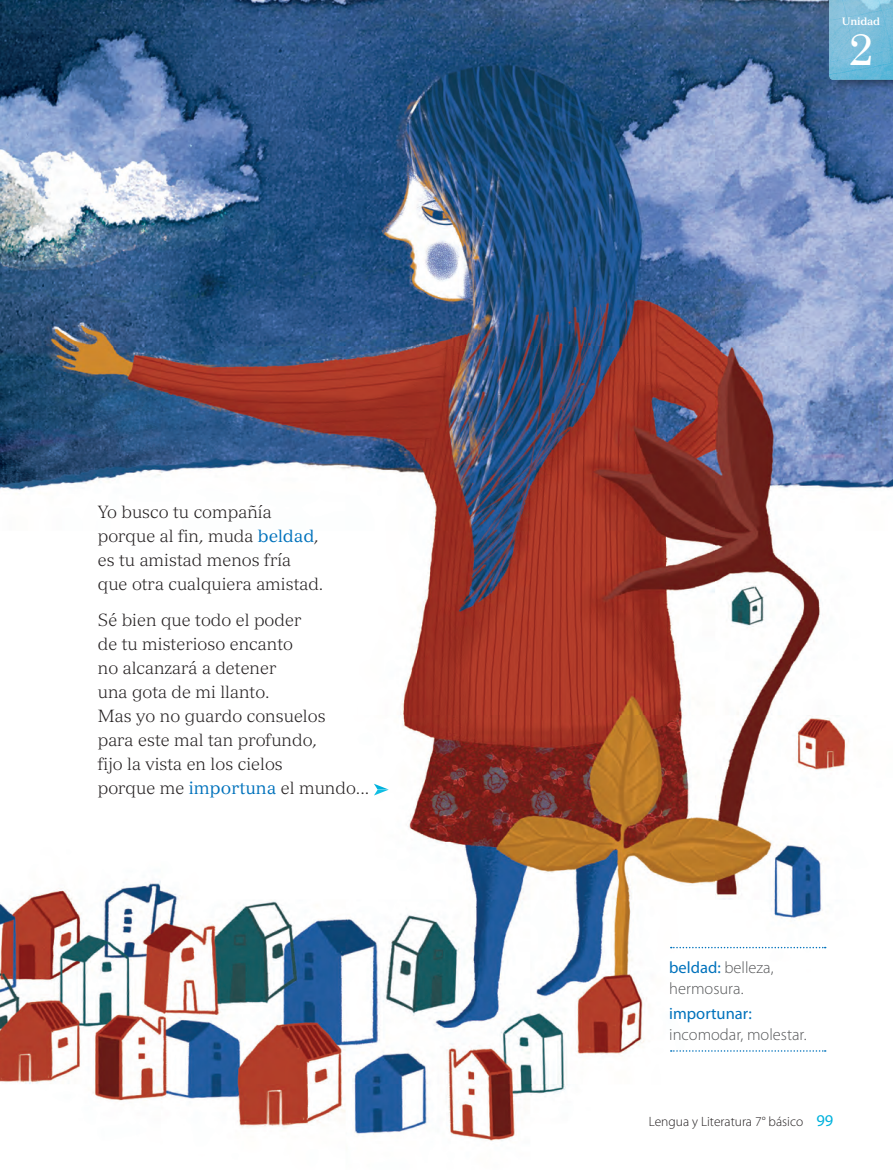
<style>
.page{position:relative;width:893px;height:1170px;background:#fff}
.page>*{position:absolute;margin:0;border:0;box-sizing:border-box;transform-origin:0 0}
.t1{font:45px "Century";color:#fff}
.t2{font:300 17.25px/24px "Versailles LT Std";color:#231f20}
.t3{font:300 16.5px/21px "Myriad Pro";color:#57585a}
.t4{font:16.5px "Myriad Pro";color:#0072bc}
.t5{font:16.5px "Myriad Pro";color:#00b2dd}
.t6{font:300 13.5px "Myriad Pro";color:#231f20}
.t7{font:700 10.5px "Versailles LT Std";letter-spacing:-.02em;color:#fff}
.s1{font-weight:400;color:#0072bc}
</style>
<div class="page">
<img style="left:0;top:0;width:893px;height:1141px">
<svg style="left:671px;top:946px;width:155px;height:2px"></svg>
<svg style="left:671px;top:1050px;width:155px;height:1px"></svg>
<svg style="left:374px;top:783px;width:15px;height:12px"></svg>
<img style="left:826px;top:80px;width:67px;height:16px">
<svg style="left:829px;top:0;width:64px;height:80px;background:#79beda"></svg>
<p class="t2" style="left:98px;top:499px;width:227px">Yo busco tu compañía porque al fin, muda <span class="s1">beldad</span>, es tu amistad menos fría que otra cualquiera amistad.</p>
<p class="t2" style="left:98px;top:608px;width:273px">Sé bien que todo el poder<br>de tu misterioso encanto<br>no alcanzará a detener<br>una gota de mi llanto.<br>Mas yo no guardo consuelos<br>para este mal tan profundo,<br>fijo la vista en los cielos<br>porque me <span class="s1">importuna</span> el mundo...</p>
<p class="t7" style="left:842px;top:15px;width:40px">Unidad</p>
<h1 class="t1" style="left:849px;top:11px;width:27px">2</h1>
<p class="t3" style="left:669px;top:957px;width:106px"><span class="s1">beldad:</span> belleza, hermosura.</p>
<p class="t4" style="left:669px;top:1004px;width:84px">importunar:</p>
<p class="t3" style="left:669px;top:1024px;width:139px">incomodar, molestar.</p>
<p class="t6" style="left:649px;top:1113px;width:156px">Lengua y Literatura 7° básico</p>
<p class="t5" style="left:816px;top:1111px;width:18px">99</p>
</div>
